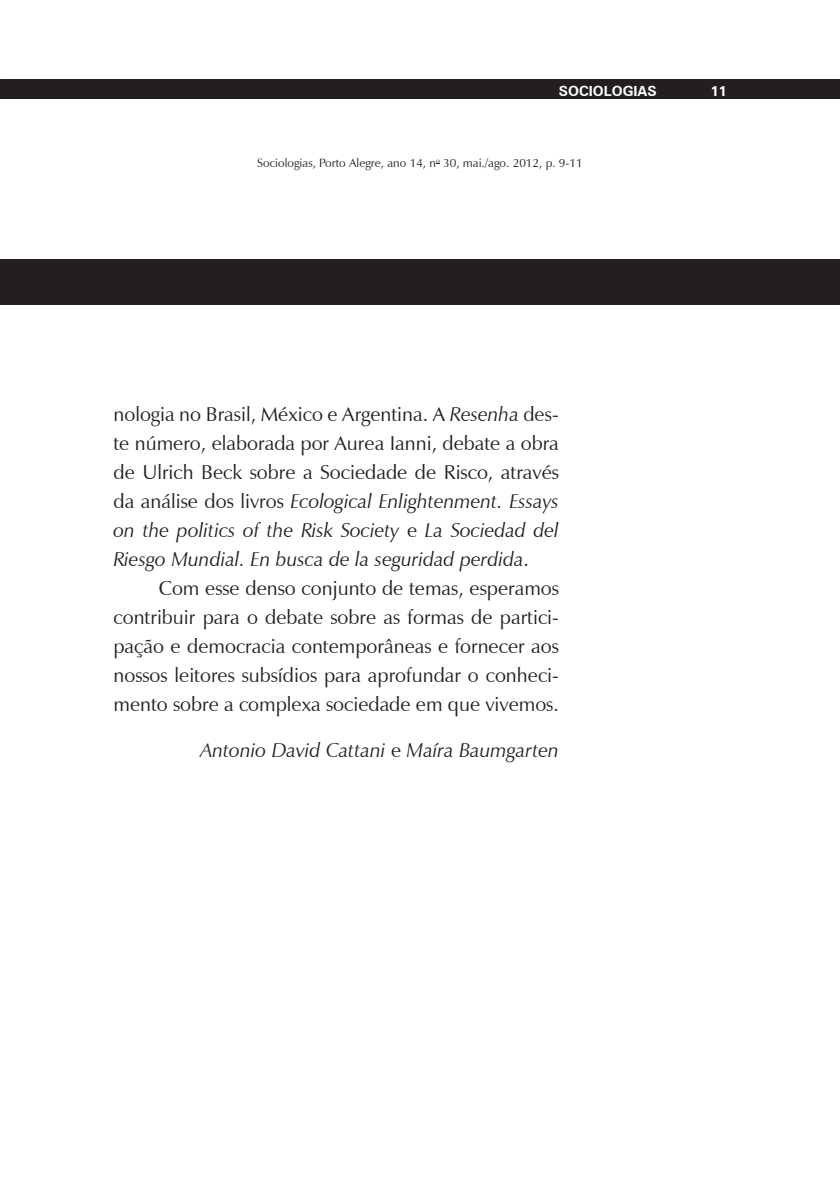
<style>
.page{position:relative;width:840px;height:1191px;background:#fff}
.page>*{position:absolute;margin:0;border:0;box-sizing:border-box;transform-origin:0 0}
.t1{font:20px/29px "Zapf Humanist 601 BT";color:#231f20;text-align:justify}
.t2{font:italic 20px "Zapf Humanist 601 BT";color:#231f20}
.t3{font:700 14px "Zurich BT";color:#fff}
.t4{font:12px "Zapf Humanist 601 BT";color:#231f20}
.s1{font-style:italic}
.s2{font-style:normal}
</style>
<div class="page">
<div style="left:0;top:79px;width:839px;height:20px;background:#231f20"></div>
<div style="left:0;top:259px;width:839px;height:45px;background:#231f20"></div>
<p class="t3" style="left:558px;top:83px;width:99px">SOCIOLOGIAS</p>
<p class="t3" style="left:710px;top:83px;width:17px">11</p>
<p class="t4" style="left:257px;top:155px;width:327px">Sociologias, Porto Alegre, ano 14, n<sup>o</sup> 30, mai./ago. 2012, p. 9-11</p>
<p class="t1" style="left:113px;top:399px;width:446px">nologia no Brasil, México e Argentina. A <span class="s1">Resenha</span> des&shy;te número, elaborada por Aurea Ianni, debate a obra de Ulrich Beck sobre a Sociedade de Risco, através da análise dos livros <span class="s1">Ecological Enlightenment. Essays on the politics of the Risk Society</span> e <span class="s1">La Sociedad del Riesgo Mundial. En busca de la seguridad perdida</span>.</p>
<p class="t1" style="left:113px;top:573px;width:446px;text-indent:45px">Com esse denso conjunto de temas, esperamos contribuir para o debate sobre as formas de partici&shy;pação e democracia contemporâneas e fornecer aos nossos leitores subsídios para aprofundar o conheci&shy;mento sobre a complexa sociedade em que vivemos.</p>
<p class="t2" style="left:200px;top:737px;width:359px">Antonio David Cattani <span class="s2">e</span> Maíra Baumgarten</p>
</div>
